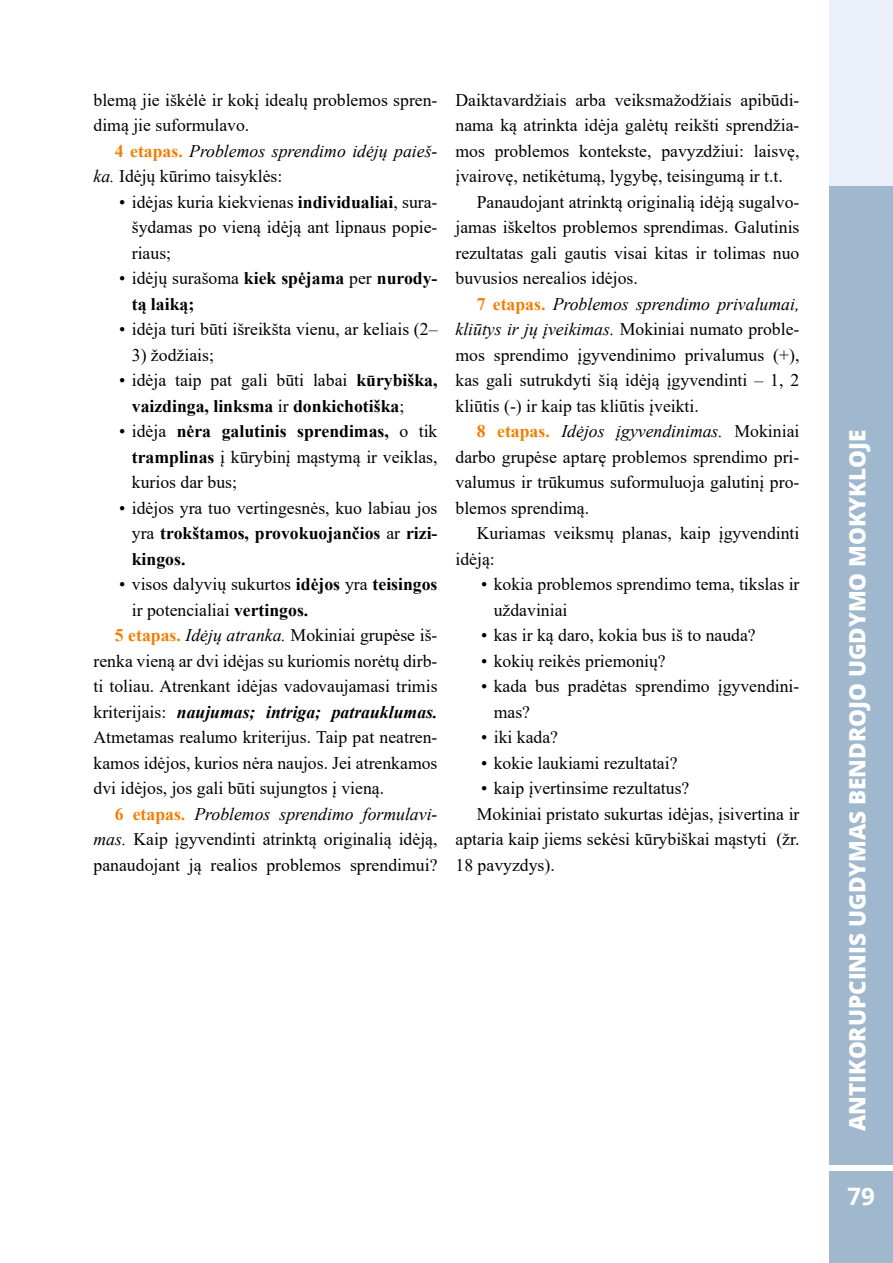
<style>
.page{position:relative;width:893px;height:1263px;background:#fff}
.page>*{position:absolute;margin:0;border:0;box-sizing:border-box;transform-origin:0 0}
.t1{font:700 24px "Open Sans";color:#fff}
.t2{font:800 22.5px "Open Sans";color:#fff}
.t3{font:17.7px/25.5px "Times New Roman";color:#000}
.t4{font:italic 17.7px/25.5px "Times New Roman";color:#000}
.t5{font:700 17.7px/25.5px "Times New Roman";color:#000}
.t6{font:italic 700 17.7px "Times New Roman";color:#000}
.s1{font-weight:700;font-style:normal;color:#f47d00}
.s2{font-style:normal}
.s3{font-weight:700}
.s4{font-weight:400}
.s5{font-weight:700;color:#f47d00}
.s6{font-style:italic}
.s7{font-weight:400;font-style:normal}
</style>
<div class="page">
<div style="left:829px;top:0;width:64px;height:1263px;background:#a0b8cd"></div>
<div style="left:810px;top:1165px;width:83px;height:6px;background:#fff"></div>
<div style="left:829px;top:0;width:64px;height:185px;background:#ebeffa"></div>
<p class="t3" style="left:94px;top:87px;width:345px">blemą jie iškėlė ir kokį idealų problemos spren&shy;dimą jie suformulavo.</p>
<p class="t4" style="left:94px;top:138px;width:345px;text-indent:21px"><span class="s1">4 etapas.</span> Problemos sprendimo idėjų paieš&shy;ka. <span class="s2">Idėjų kūrimo taisyklės:</span></p>
<p class="t3" style="left:132px;top:189px;width:307px;text-align:justify;text-indent:-13px">• idėjas kuria kiekvienas <span class="s3">individualiai</span>, sura&shy;šydamas po vieną idėją ant lipnaus popie&shy;riaus;</p>
<p class="t5" style="left:132px;top:265px;width:307px;text-indent:-13px"><span class="s4">• idėjų surašoma</span> kiek spėjama <span class="s4">per</span> nurody&shy;tą laiką;</p>
<p class="t3" style="left:119px;top:316px;width:320px">• idėja turi būti išreikšta vienu, ar keliais (2–</p>
<p class="t3" style="left:132px;top:342px;width:84px">3) žodžiais;</p>
<p class="t5" style="left:132px;top:367px;width:307px;text-indent:-13px"><span class="s4">• idėja taip pat gali būti labai</span> kūrybiška, vaizdinga, linksma <span class="s4">ir</span> donkichotiška<span class="s4">;</span></p>
<p class="t3" style="left:132px;top:418px;width:307px;text-align:justify;text-indent:-13px">• idėja <span class="s3">nėra galutinis sprendimas,</span> o tik <span class="s3">tramplinas</span> į kūrybinį mąstymą ir veiklas, kurios dar bus;</p>
<p class="t3" style="left:132px;top:495px;width:307px;text-align:justify;text-indent:-13px">• idėjos yra tuo vertingesnės, kuo labiau jos yra <span class="s3">trokštamos, provokuojančios</span> ar <span class="s3">rizi&shy;kingos.</span></p>
<p class="t3" style="left:119px;top:571px;width:320px">• visos dalyvių sukurtos <span class="s3">idėjos</span> yra <span class="s3">teisingos</span></p>
<p class="t3" style="left:132px;top:597px;width:178px">ir potencialiai <span class="s3">vertingos.</span></p>
<p class="t3" style="left:115px;top:622px;width:324px"><span class="s5">5 etapas.</span> <span class="s6">Idėjų atranka.</span> Mokiniai grupėse iš-</p>
<p class="t3" style="left:94px;top:648px;width:345px">renka vieną ar dvi idėjas su kuriomis norėtų dirb-</p>
<p class="t3" style="left:94px;top:673px;width:345px">ti toliau. Atrenkant idėjas vadovaujamasi trimis</p>
<p class="t6" style="left:94px;top:700px;width:345px"><span class="s7">kriterijais:</span> naujumas; intriga; patrauklumas.</p>
<p class="t3" style="left:94px;top:724px;width:345px">Atmetamas realumo kriterijus. Taip pat neatren-</p>
<p class="t3" style="left:94px;top:750px;width:345px">kamos idėjos, kurios nėra naujos. Jei atrenkamos</p>
<p class="t3" style="left:94px;top:775px;width:292px">dvi idėjos, jos gali būti sujungtos į vieną.</p>
<p class="t4" style="left:115px;top:801px;width:324px"><span class="s1">6 etapas.</span> Problemos sprendimo formulavi-</p>
<p class="t3" style="left:94px;top:826px;width:345px"><span class="s6">mas.</span> Kaip įgyvendinti atrinktą originalią idėją,</p>
<p class="t3" style="left:94px;top:852px;width:345px">panaudojant ją realios problemos sprendimui?</p>
<p class="t3" style="left:455px;top:87px;width:345px">Daiktavardžiais arba veiksmažodžiais apibūdi-</p>
<p class="t3" style="left:455px;top:112px;width:345px">nama ką atrinkta idėja galėtų reikšti sprendžia-</p>
<p class="t3" style="left:455px;top:138px;width:345px">mos problemos kontekste, pavyzdžiui: laisvę,</p>
<p class="t3" style="left:455px;top:163px;width:329px">įvairovę, netikėtumą, lygybę, teisingumą ir t.t.</p>
<p class="t3" style="left:477px;top:189px;width:324px">Panaudojant atrinktą originalią idėją sugalvo-</p>
<p class="t3" style="left:455px;top:214px;width:345px">jamas iškeltos problemos sprendimas. Galutinis</p>
<p class="t3" style="left:455px;top:240px;width:345px">rezultatas gali gautis visai kitas ir tolimas nuo</p>
<p class="t3" style="left:455px;top:265px;width:184px">buvusios nerealios idėjos.</p>
<p class="t4" style="left:477px;top:291px;width:324px"><span class="s1">7 etapas.</span> Problemos sprendimo privalumai,</p>
<p class="t4" style="left:455px;top:316px;width:345px">kliūtys ir jų įveikimas. <span class="s2">Mokiniai numato proble-</span></p>
<p class="t3" style="left:455px;top:342px;width:345px">mos sprendimo įgyvendinimo privalumus (+),</p>
<p class="t3" style="left:455px;top:367px;width:345px">kas gali sutrukdyti šią idėją įgyvendinti – 1, 2</p>
<p class="t3" style="left:455px;top:393px;width:245px">kliūtis (-) ir kaip tas kliūtis įveikti.</p>
<p class="t4" style="left:477px;top:418px;width:324px"><span class="s1">8 etapas.</span> Idėjos įgyvendinimas. <span class="s2">Mokiniai</span></p>
<p class="t3" style="left:455px;top:444px;width:345px">darbo grupėse aptarę problemos sprendimo pri-</p>
<p class="t3" style="left:455px;top:469px;width:345px">valumus ir trūkumus suformuluoja galutinį pro-</p>
<p class="t3" style="left:455px;top:495px;width:135px">blemos sprendimą.</p>
<p class="t3" style="left:477px;top:520px;width:324px">Kuriamas veiksmų planas, kaip įgyvendinti</p>
<p class="t3" style="left:455px;top:546px;width:41px">idėją:</p>
<p class="t3" style="left:494px;top:571px;width:307px;text-indent:-13px">• kokia problemos sprendimo tema, tikslas ir uždaviniai</p>
<p class="t3" style="left:481px;top:622px;width:276px">• kas ir ką daro, kokia bus iš to nauda?</p>
<p class="t3" style="left:481px;top:648px;width:186px">• kokių reikės priemonių?</p>
<p class="t3" style="left:494px;top:673px;width:307px;text-indent:-13px">• kada bus pradėtas sprendimo įgyvendini&shy;mas?</p>
<p class="t3" style="left:481px;top:724px;width:79px">• iki kada?</p>
<p class="t3" style="left:481px;top:750px;width:198px">• kokie laukiami rezultatai?</p>
<p class="t3" style="left:481px;top:775px;width:210px">• kaip įvertinsime rezultatus?</p>
<p class="t3" style="left:477px;top:801px;width:324px">Mokiniai pristato sukurtas idėjas, įsivertina ir</p>
<p class="t3" style="left:455px;top:826px;width:345px">aptaria kaip jiems sekėsi kūrybiškai mąstyti (žr.</p>
<p class="t3" style="left:455px;top:852px;width:101px">18 pavyzdys).</p>
<p class="t2" style="left:840px;top:1131px;width:703px;rotate:-90deg">ANTIKORUPCINIS UGDYMAS BENDROJO UGDYMO MOKYKLOJE</p>
<h1 class="t1" style="left:847px;top:1179px;width:29px">79</h1>
</div>
